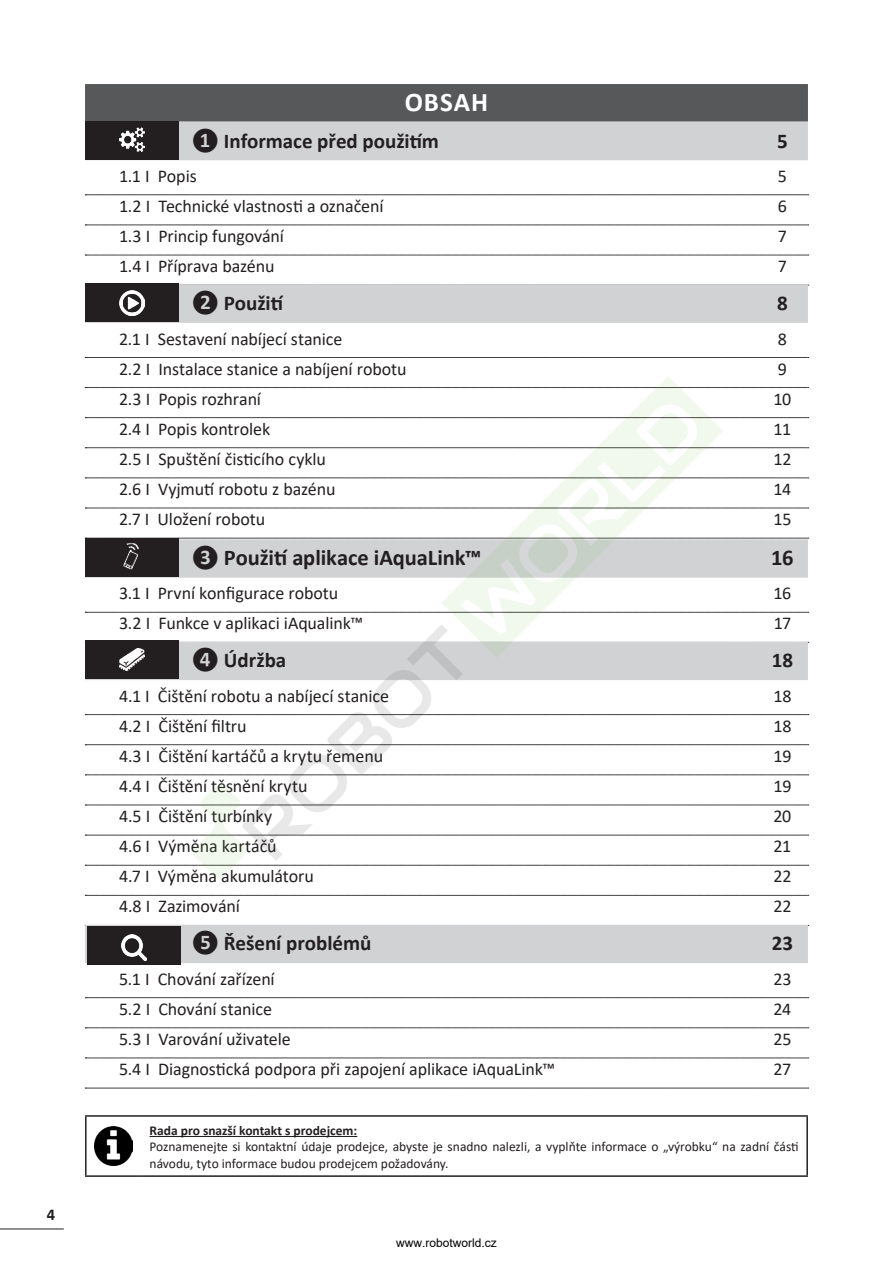
<style>
.page{position:relative;width:893px;height:1263px;background:#fff}
.page>*{position:absolute;margin:0;border:0;box-sizing:border-box;transform-origin:0 0}
.Titre_sommaire{font:700 27px "Calibri";letter-spacing:.035em;color:#fff}
.t1{font:700 22.5px "Calibri";letter-spacing:-.005em;color:#231f20}
.t2{font:700 21px "Calibri";letter-spacing:-.005em;color:#231f20}
.t3{font:18px "Calibri";letter-spacing:-.005em;color:#231f20}
.t4{font:700 16.5px "Calibri";color:#231f20}
.Texte_Normal{font:13.5px/16.5px "Calibri";color:#231f20}
.Titre_conseil{font:700 13.5px "Calibri";color:#231f20}
.t5{font:12px "Arial";color:#000}
.s1{font-size:21px}
</style>
<div class="page">
<hr style="left:0;top:1228px;width:64px;height:1px;background:#231f20">
<div style="left:85px;top:84px;width:723px;height:38px;background:#57585a"></div>
<div style="left:85px;top:122px;width:723px;height:38px;background:#d1d2d4"></div>
<svg style="left:85px;top:195px;width:724px;height:1px"></svg>
<svg style="left:85px;top:225px;width:724px;height:1px"></svg>
<svg style="left:85px;top:255px;width:724px;height:1px"></svg>
<div style="left:85px;top:285px;width:723px;height:38px;background:#d1d2d4"></div>
<svg style="left:85px;top:357px;width:724px;height:1px"></svg>
<svg style="left:85px;top:387px;width:724px;height:1px"></svg>
<svg style="left:85px;top:895px;width:724px;height:1px"></svg>
<div style="left:85px;top:925px;width:723px;height:38px;background:#d1d2d4"></div>
<svg style="left:85px;top:997px;width:724px;height:1px"></svg>
<svg style="left:85px;top:1027px;width:724px;height:1px"></svg>
<svg style="left:85px;top:1058px;width:724px;height:1px"></svg>
<svg style="left:85px;top:1088px;width:724px;height:1px"></svg>
<div style="left:85px;top:121px;width:94px;height:38px;background:#231f20"></div>
<img style="left:119px;top:128px;width:26px;height:23px">
<div style="left:85px;top:284px;width:94px;height:38px;background:#231f20"></div>
<img style="left:119px;top:290px;width:26px;height:25px">
<div style="left:87px;top:926px;width:94px;height:38px;background:#231f20"></div>
<img style="left:121px;top:935px;width:26px;height:25px">
<hr style="left:85px;top:1115px;width:56px;height:2px;background:#231f20">
<hr style="left:85px;top:1117px;width:2px;height:58px;background:#231f20">
<hr style="left:141px;top:1115px;width:667px;height:2px;background:#231f20">
<hr style="left:806px;top:1117px;width:2px;height:58px;background:#231f20">
<hr style="left:85px;top:1175px;width:56px;height:2px;background:#231f20">
<hr style="left:141px;top:1175px;width:667px;height:2px;background:#231f20">
<img style="left:94px;top:1127px;width:39px;height:38px">
<hr style="left:150px;top:1136px;width:207px;height:1px;background:#231f20">
<svg style="left:442px;top:376px;width:281px;height:20px"></svg>
<svg style="left:85px;top:396px;width:724px;height:482px"></svg>
<p class="t4" style="left:47px;top:1203px;width:10px">4</p>
<p class="Titre_sommaire" style="left:405px;top:83px;width:85px">OBSAH</p>
<p class="t2" style="left:191px;top:126px;width:249px">❶ Informace před použitím</p>
<p class="t2" style="left:777px;top:126px;width:12px">5</p>
<p class="t3" style="left:119px;top:163px;width:79px">1.1 I Popis</p>
<p class="t3" style="left:778px;top:163px;width:11px">5</p>
<p class="t3" style="left:119px;top:193px;width:266px">1.2 I Technické vlastnosti a označení</p>
<p class="t3" style="left:778px;top:193px;width:11px">6</p>
<p class="t3" style="left:119px;top:224px;width:166px">1.3 I Princip fungování</p>
<p class="t3" style="left:778px;top:224px;width:11px">7</p>
<p class="t3" style="left:119px;top:254px;width:157px">1.4 I Příprava bazénu</p>
<p class="t3" style="left:778px;top:254px;width:11px">7</p>
<p class="t2" style="left:191px;top:288px;width:94px">❷ Použití</p>
<p class="t2" style="left:777px;top:288px;width:12px">8</p>
<p class="t3" style="left:119px;top:326px;width:225px">2.1 I Sestavení nabíjecí stanice</p>
<p class="t3" style="left:778px;top:326px;width:11px">8</p>
<p class="t3" style="left:119px;top:356px;width:289px">2.2 I Instalace stanice a nabíjení robotu</p>
<p class="t3" style="left:778px;top:356px;width:11px">9</p>
<p class="t3" style="left:119px;top:386px;width:144px">2.3 I Popis rozhraní</p>
<p class="t3" style="left:773px;top:386px;width:19px">10</p>
<p class="t3" style="left:119px;top:416px;width:153px">2.4 I Popis kontrolek</p>
<p class="t3" style="left:773px;top:416px;width:19px">11</p>
<p class="t3" style="left:119px;top:446px;width:208px">2.5 I Spuštění čisticího cyklu</p>
<p class="t3" style="left:773px;top:446px;width:20px">12</p>
<p class="t3" style="left:119px;top:477px;width:218px">2.6 I Vyjmutí robotu z bazénu</p>
<p class="t3" style="left:773px;top:477px;width:19px">14</p>
<p class="t3" style="left:119px;top:507px;width:148px">2.7 I Uložení robotu</p>
<p class="t3" style="left:773px;top:507px;width:20px">15</p>
<p class="t1" style="left:191px;top:541px;width:292px"><span class="s1">❸</span> Použití aplikace iAquaLink™</p>
<p class="t1" style="left:771px;top:541px;width:24px">16</p>
<p class="t3" style="left:119px;top:581px;width:221px">3.1 I První konfigurace robotu</p>
<p class="t3" style="left:773px;top:581px;width:19px">16</p>
<p class="t3" style="left:119px;top:611px;width:246px">3.2 I Funkce v aplikaci iAqualink™</p>
<p class="t3" style="left:774px;top:611px;width:19px">17</p>
<p class="t2" style="left:191px;top:645px;width:96px">❹ Údržba</p>
<p class="t2" style="left:772px;top:645px;width:23px">18</p>
<p class="t3" style="left:119px;top:683px;width:272px">4.1 I Čištění robotu a nabíjecí stanice</p>
<p class="t3" style="left:773px;top:683px;width:20px">18</p>
<p class="t3" style="left:119px;top:713px;width:129px">4.2 I Čištění filtru</p>
<p class="t3" style="left:773px;top:713px;width:20px">18</p>
<p class="t3" style="left:119px;top:743px;width:266px">4.3 I Čištění kartáčů a krytu řemenu</p>
<p class="t3" style="left:773px;top:743px;width:20px">19</p>
<p class="t3" style="left:119px;top:773px;width:190px">4.4 I Čištění těsnění krytu</p>
<p class="t3" style="left:773px;top:773px;width:20px">19</p>
<p class="t3" style="left:119px;top:804px;width:155px">4.5 I Čištění turbínky</p>
<p class="t3" style="left:773px;top:804px;width:19px">20</p>
<p class="t3" style="left:119px;top:834px;width:159px">4.6 I Výměna kartáčů</p>
<p class="t3" style="left:773px;top:834px;width:19px">21</p>
<p class="t3" style="left:119px;top:864px;width:196px">4.7 I Výměna akumulátoru</p>
<p class="t3" style="left:773px;top:864px;width:20px">22</p>
<p class="t3" style="left:119px;top:894px;width:122px">4.8 I Zazimování</p>
<p class="t3" style="left:773px;top:894px;width:20px">22</p>
<p class="t2" style="left:191px;top:928px;width:181px">❺ Řešení problémů</p>
<p class="t2" style="left:772px;top:928px;width:23px">23</p>
<p class="t3" style="left:119px;top:966px;width:157px">5.1 I Chování zařízení</p>
<p class="t3" style="left:773px;top:966px;width:20px">23</p>
<p class="t3" style="left:119px;top:996px;width:155px">5.2 I Chování stanice</p>
<p class="t3" style="left:773px;top:996px;width:19px">24</p>
<p class="t3" style="left:119px;top:1026px;width:173px">5.3 I Varování uživatele</p>
<p class="t3" style="left:773px;top:1026px;width:20px">25</p>
<p class="t3" style="left:119px;top:1057px;width:438px">5.4 I Diagnostická podpora při zapojení aplikace iAquaLink™</p>
<p class="t3" style="left:773px;top:1057px;width:19px">27</p>
<p class="Titre_conseil" style="left:150px;top:1120px;width:209px">Rada pro snazší kontakt s prodejcem:</p>
<p class="Texte_Normal" style="left:150px;top:1138px;width:651px">Poznamenejte si kontaktní údaje prodejce, abyste je snadno nalezli, a vyplňte informace o „výrobku“ na zadní části návodu, tyto informace budou prodejcem požadovány.</p>
<p class="t5" style="left:396px;top:1234px;width:102px">www.robotworld.cz</p>
</div>
